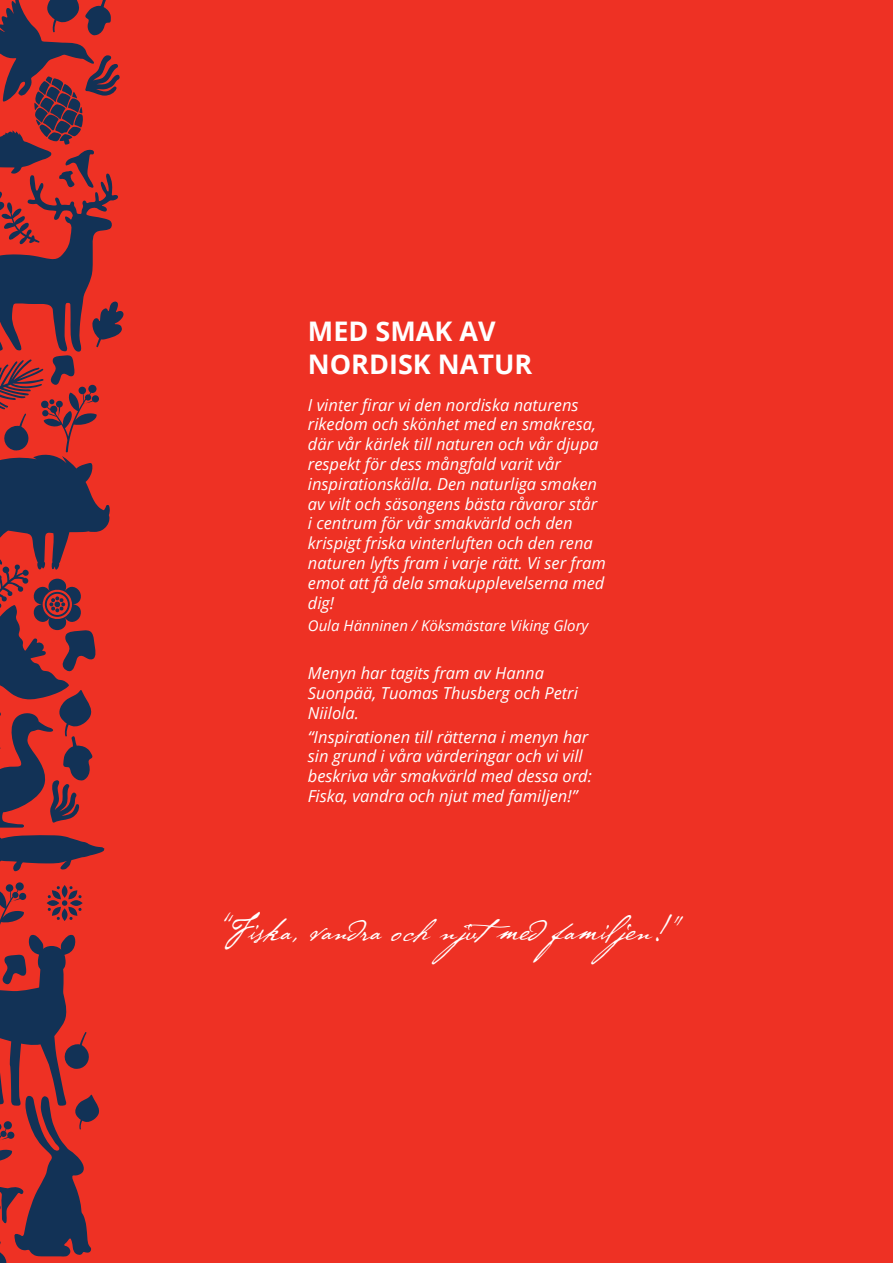
<style>
.page{position:relative;width:893px;height:1263px;background:#ee3124}
.page>*{position:absolute;margin:0;border:0;box-sizing:border-box;transform-origin:0 0}
.t1{font:34.95px "P22 Cezanne Pro";color:#fff}
.t2{font:700 27px/32.4px "Open Sans";color:#fff}
.t3{font:italic 16.5px/19.8px "Open Sans";color:#fff}
.t4{font:italic 15px "Open Sans";color:#fff}
</style>
<div class="page">
<svg style="left:0;top:882px;width:99px;height:381px"></svg>
<svg style="left:0;top:0;width:124px;height:871px"></svg>
<h2 class="t2" style="left:308px;top:315px;width:226px">MED SMAK AV<br>NORDISK NATUR</h2>
<p class="t3" style="left:308px;top:394px;width:300px">I vinter firar vi den nordiska naturens rikedom och skönhet med en smakresa, där vår kärlek till naturen och vår djupa respekt för dess mångfald varit vår inspirationskälla. Den naturliga smaken av vilt och säsongens bästa råvaror står<br>i centrum för vår smakvärld och den krispigt friska vinterluften och den rena naturen lyfts fram i varje rätt. Vi ser fram emot att få dela smakupplevelserna med dig!</p>
<p class="t4" style="left:308px;top:615px;width:282px">Oula Hänninen / Köksmästare Viking Glory</p>
<p class="t3" style="left:308px;top:663px;width:272px">Menyn har tagits fram av Hanna<br>Suonpää, Tuomas Thusberg och Petri<br>Niilola.</p>
<p class="t3" style="left:308px;top:726px;width:286px">“Inspirationen till rätterna i menyn har sin grund i våra värderingar och vi vill beskriva vår smakvärld med dessa ord:<br>Fiska, vandra och njut med familjen!”</p>
<h1 class="t1" style="left:216px;top:906px;width:463px">“F!ska, vandra ochn,utmed fam!l,en!”</h1>
</div>
